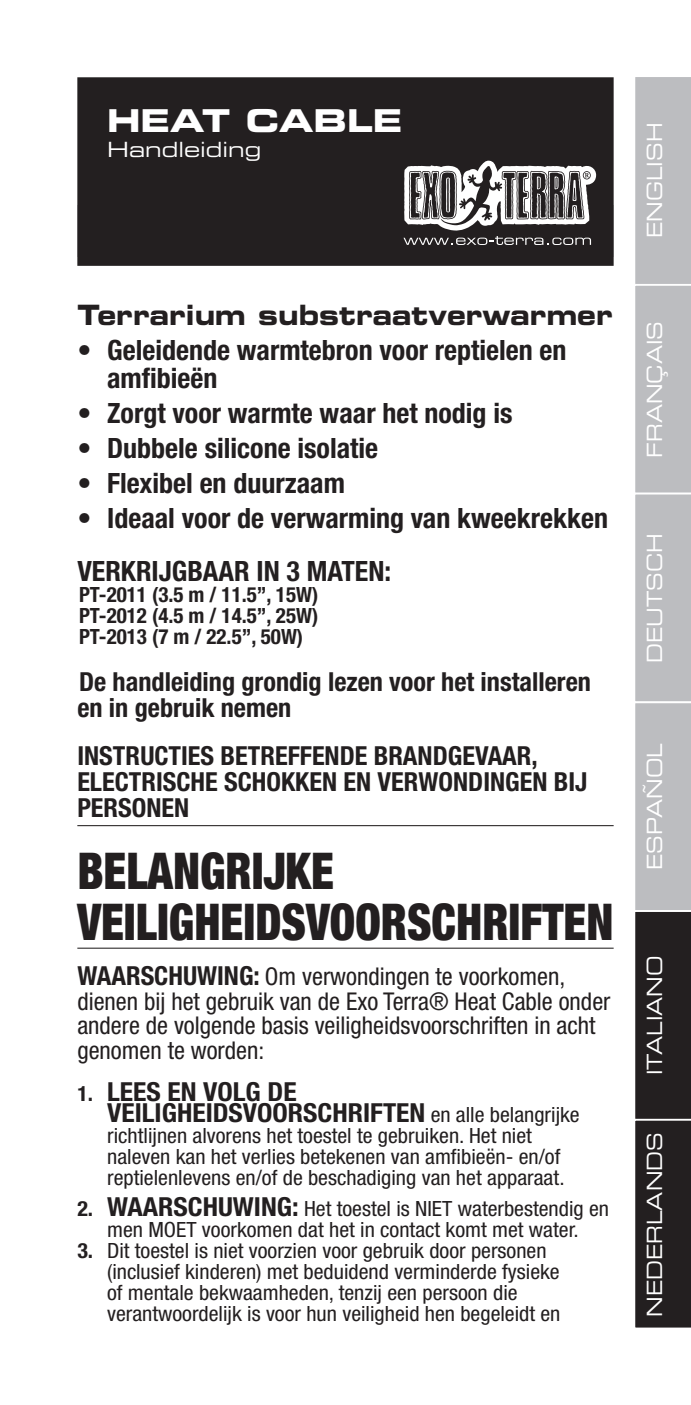
<style>
.page{position:relative;width:691px;height:1405px;background:#fff}
.page>*{position:absolute;margin:0;border:0;box-sizing:border-box;transform-origin:0 0}
.t1{font:900 condensed 50.75px/50.8px "Helvetica Neue";color:#231f20;scale:.9 1}
.t2{font:31.5px "Eurostile Bold Extended Two";color:#fff}
.t3{font:700 condensed 28px/28px "Helvetica Neue";color:#231f20}
.t4{font:28px "Eurostile Bold Extended Two";color:#231f20;scale:.9 1}
.t5{font:700 condensed 26.25px/26.2px "Helvetica Neue";color:#231f20}
.t6{font:700 condensed 26.25px/21px "Helvetica Neue";color:#231f20;scale:1.05 1}
.t7{font:condensed 24.5px/24.5px "Helvetica Neue";color:#231f20}
.t8{font:condensed 21px/21px "Helvetica Neue";color:#231f20;scale:1.05 1}
.t9{font:700 condensed 21px/21px "Helvetica Neue";color:#231f20;text-align:justify}
.t10{font:21px "Eurostile Extended Two";color:#fff;scale:.9 1}
.t11{font:21px "Eurostile Extended Two";color:#fff}
.s1{font-weight:700;font-size:26.25px}
.s2{font-size:21px}
.s3{font-weight:400;font-size:21px}
.s4{font-weight:700}
</style>
<div class="page">
<svg style="left:635px;top:77px;width:55px;height:1251px;background:#8a898c"></svg>
<hr style="left:77px;top:825px;width:536px;height:1px;background:#231f20">
<hr style="left:77px;top:947px;width:536px;height:2px;background:#231f20">
<div style="left:79px;top:79px;width:532px;height:185px;background:#231f20"></div>
<div style="left:77px;top:77px;width:536px;height:189px;border:4px solid #231f20"></div>
<svg style="left:403px;top:161px;width:193px;height:84px"></svg>
<h2 class="t2" style="left:107px;top:98px;width:296px">h eat cable</h2>
<p class="t11" style="left:107px;top:135px;width:156px">Handleiding</p>
<h3 class="t4" style="left:77px;top:295px;width:596px">Terrarium substraatverwarmer</h3>
<h3 class="t3" style="left:107px;top:336px;width:461px;text-indent:-30px">• Geleidende warmtebron voor reptielen en amfibieën</h3>
<h3 class="t3" style="left:77px;top:399px;width:436px">• Zorgt voor warmte waar het nodig is</h3>
<h3 class="t3" style="left:77px;top:434px;width:302px">• Dubbele silicone isolatie</h3>
<h3 class="t3" style="left:77px;top:469px;width:269px">• Flexibel en duurzaam</h3>
<h3 class="t3" style="left:77px;top:492px;width:532px;line-height:52.5px">• Ideaal voor de verwarming van kweekrekken<br>VERKRIJGBAAR IN 3 MATEN:</h3>
<p class="t9" style="left:79px;top:583px;width:241px">PT-2011 (3.5 m / 11.5”, 15W)<br>PT-2012 (4.5 m / 14.5”, 25W)<br>PT-2013 (7 m / 22.5”, 50W)</p>
<p class="t5" style="left:77px;top:668px;width:515px">De handleiding grondig lezen voor het installeren en in gebruik nemen</p>
<p class="t5" style="left:77px;top:742px;width:511px">INSTRUCTIES BETREFFENDE BRANDGEVAAR,<br>ELECTRISCHE SCHOKKEN EN VERWONDINGEN BIJ<br>PERSONEN</p>
<h1 class="t1" style="left:77px;top:845px;width:597px">BELANGRIJKE<br>VEILIGHEIDSVOORSCHRIFTEN</h1>
<p class="t7" style="left:77px;top:964px;width:534px"><span class="s1">WAARSCHUWING:</span> Om verwondingen te voorkomen, dienen bij het gebruik van de Exo Terra® Heat Cable onder andere de volgende basis veiligheidsvoorschriften in acht genomen te worden:</p>
<p class="t6" style="left:107px;top:1080px;width:451px;text-indent:-30px"><span class="s2">1.</span> LEES EN VOLG DE<br>VEILIGHEIDSVOORSCHRIFTEN <span class="s3">en alle belangrijke</span></p>
<p class="t8" style="left:107px;top:1124px;width:437px">richtlijnen alvorens het toestel te gebruiken. Het niet naleven kan het verlies betekenen van amfibieën- en/of reptielenlevens en/of de beschadiging van het apparaat.</p>
<p class="t8" style="left:77px;top:1198px;width:507px;text-align:center"><span class="s4">2.</span> <span class="s1">WAARSCHUWING:</span> Het toestel is NIET waterbestendig en men MOET voorkomen dat het in contact komt met water.</p>
<p class="t8" style="left:107px;top:1240px;width:433px;text-indent:-30px"><span class="s4">3.</span> Dit toestel is niet voorzien voor gebruik door personen (inclusief kinderen) met beduidend verminderde fysieke of mentale bekwaamheden, tenzij een persoon die verantwoordelijk is voor hun veiligheid hen begeleidt en</p>
<p class="t10" style="left:640px;top:238px;width:130px;rotate:-90deg">ENGLISH</p>
<p class="t10" style="left:640px;top:458px;width:153px;rotate:-90deg">FRANÇAIS</p>
<p class="t10" style="left:640px;top:663px;width:146px;rotate:-90deg">DEUTSCH</p>
<p class="t10" style="left:640px;top:870px;width:142px;rotate:-90deg">ESPAÑOL</p>
<p class="t10" style="left:640px;top:1075px;width:134px;rotate:-90deg">ITALIANO</p>
<p class="t10" style="left:640px;top:1317px;width:207px;rotate:-90deg">NEDERLANDS</p>
</div>
